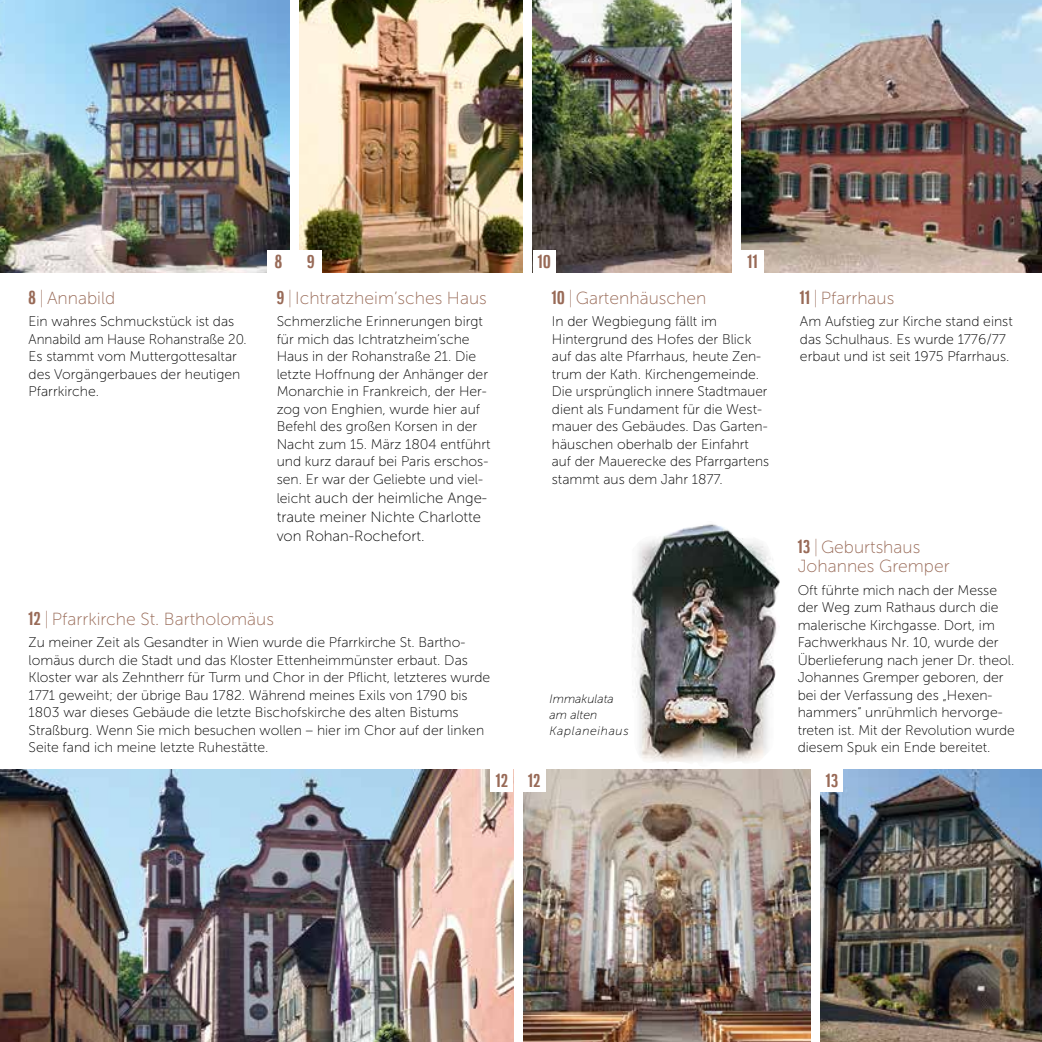
<style>
.page{position:relative;width:1042px;height:1042px;background:#fff}
.page>*{position:absolute;margin:0;border:0;box-sizing:border-box;transform-origin:0 0}
.t1{font:17.5px/19.2px "Museo Sans 100";color:#986a57}
.t2{font:700 17.5px "Gnuolane Rg";letter-spacing:.05em;color:#986a57}
.t3{font:14.88px/19.2px "Museo Sans 100";color:#000}
.t4{font:14px/17.5px "Museo Sans 100";color:#000}
.t5{font:italic 12.25px/15.8px "Museo Sans 100";color:#000}
.s1{font-family:"Gnuolane Rg";font-weight:700}
.s2{font-family:"Gnuolane Xl"}
.s3{font-size:14px}
</style>
<div class="page">
<img style="left:632px;top:524px;width:148px;height:239px">
<img style="left:300px;top:0;width:223px;height:273px">
<img style="left:533px;top:0;width:198px;height:273px">
<img style="left:741px;top:0;width:301px;height:273px">
<img style="left:0;top:769px;width:513px;height:273px">
<img style="left:821px;top:769px;width:221px;height:273px">
<img style="left:523px;top:769px;width:288px;height:273px">
<img style="left:0;top:0;width:290px;height:273px">
<div style="left:267px;top:251px;width:23px;height:22px;background:#fff"></div>
<div style="left:533px;top:251px;width:22px;height:22px;background:#fff"></div>
<div style="left:523px;top:769px;width:22px;height:22px;background:#fff"></div>
<div style="left:491px;top:769px;width:22px;height:22px;background:#fff"></div>
<div style="left:300px;top:251px;width:22px;height:22px;background:#fff"></div>
<div style="left:741px;top:251px;width:22px;height:22px;background:#fff"></div>
<div style="left:821px;top:769px;width:22px;height:22px;background:#fff"></div>
<p class="t1" style="left:29px;top:288px;width:88px"><span class="s1">8</span> <span class="s2">|</span> Annabild</p>
<p class="t4" style="left:29px;top:313px;width:220px">Ein wahres Schmuckstück ist das<br>Annabild am Hause Rohanstraße 20.<br>Es stammt vom Muttergottesaltar des Vorgängerbaues der heutigen<br>Pfarrkirche.</p>
<p class="t2" style="left:275px;top:251px;width:9px">8</p>
<p class="t2" style="left:538px;top:251px;width:14px">10</p>
<p class="t2" style="left:307px;top:251px;width:9px">9</p>
<p class="t2" style="left:747px;top:251px;width:11px">11</p>
<p class="t1" style="left:277px;top:288px;width:212px"><span class="s1">9</span> <span class="s2">|</span> Ichtratzheim’sches Haus</p>
<p class="t4" style="left:277px;top:313px;width:215px">Schmerzliche Erinnerungen birgt für mich das Ichtratzheim’sche<br>Haus in der Rohanstraße 21. Die letzte Hoffnung der Anhänger der<br>Monarchie in Frankreich, der Her&shy;zog von Enghien, wurde hier auf<br>Befehl des großen Korsen in der<br>Nacht zum 15. März 1804 entführt und kurz darauf bei Paris erschos&shy;sen. Er war der Geliebte und viel-</p>
<p class="t3" style="left:277px;top:488px;width:212px"><span class="s3">leicht</span> auch der heimliche Ange&shy;traute meiner Nichte Charlotte von Rohan-Rochefort.</p>
<p class="t1" style="left:552px;top:288px;width:156px"><span class="s1">10</span> <span class="s2">|</span> Gartenhäuschen</p>
<p class="t4" style="left:552px;top:313px;width:219px">In der Wegbiegung fällt im<br>Hintergrund des Hofes der Blick auf das alte Pfarrhaus, heute Zen&shy;trum der Kath. Kirchengemeinde.<br>Die ursprünglich innere Stadtmauer dient als Fundament für die West&shy;mauer des Gebäudes. Das Garten&shy;häuschen oberhalb der Einfahrt auf der Mauerecke des Pfarrgartens stammt aus dem Jahr 1877.</p>
<p class="t1" style="left:29px;top:609px;width:247px"><span class="s1">12</span> <span class="s2">|</span> Pfarrkirche St. Bartholomäus</p>
<p class="t4" style="left:29px;top:634px;width:463px">Zu meiner Zeit als Gesandter in Wien wurde die Pfarrkirche St. Bartho&shy;lomäus durch die Stadt und das Kloster Ettenheimmünster erbaut. Das Kloster war als Zehntherr für Turm und Chor in der Pflicht, letzteres wurde 1771 geweiht; der übrige Bau 1782. Während meines Exils von 1790 bis 1803 war dieses Gebäude die letzte Bischofskirche des alten Bistums Straßburg. Wenn Sie mich besuchen wollen – hier im Chor auf der linken Seite fand ich meine letzte Ruhestätte.</p>
<p class="t2" style="left:496px;top:769px;width:46px">12 12</p>
<p class="t5" style="left:549px;top:691px;width:81px">Immakulata am alten<br>Kaplaneihaus</p>
<p class="t1" style="left:800px;top:288px;width:96px"><span class="s1">11</span> <span class="s2">|</span> Pfarrhaus</p>
<p class="t4" style="left:800px;top:313px;width:214px">Am Aufstieg zur Kirche stand einst das Schulhaus. Es wurde 1776/77 erbaut und ist seit 1975 Pfarrhaus.</p>
<p class="t1" style="left:797px;top:538px;width:153px"><span class="s1">13</span> <span class="s2">|</span> Geburtshaus<br>Johannes Gremper</p>
<p class="t4" style="left:797px;top:581px;width:219px">Oft führte mich nach der Messe der Weg zum Rathaus durch die malerische Kirchgasse. Dort, im<br>Fachwerkhaus Nr. 10, wurde der<br>Überlieferung nach jener Dr. theol.<br>Johannes Gremper geboren, der bei der Verfassung des „Hexen&shy;hammers“ unrühmlich hervorge&shy;treten ist. Mit der Revolution wurde diesem Spuk ein Ende bereitet.</p>
<p class="t2" style="left:826px;top:769px;width:14px">13</p>
</div>
